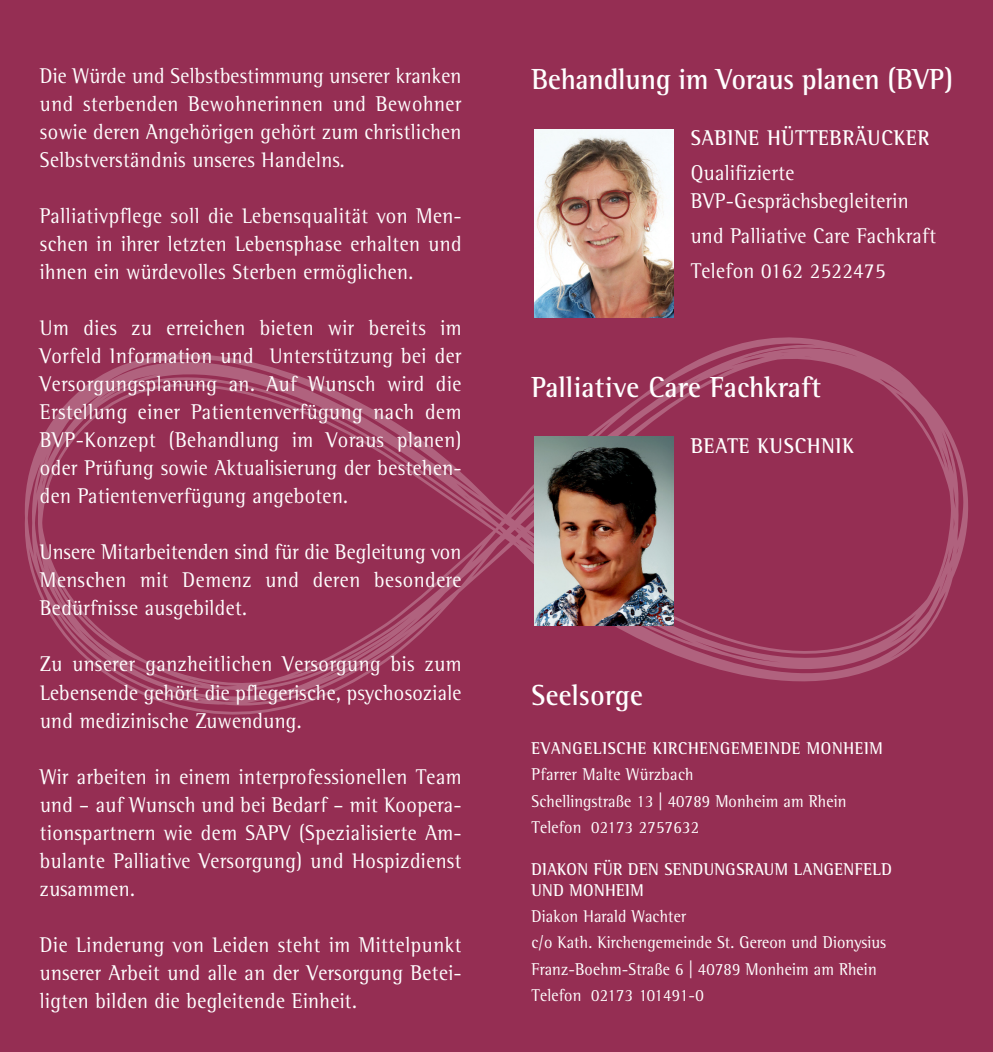
<style>
.page{position:relative;width:993px;height:1052px;background:#fff}
.page>*{position:absolute;margin:0;border:0;box-sizing:border-box;transform-origin:0 0}
.t1{font:700 29.75px "Rotis Semi Serif Std";color:#fff;scale:.92 1}
.t2{font:21.88px/28px "Rotis Semi Serif Std";letter-spacing:.02em;color:#fff;text-align:justify;scale:.92 1}
.t3{font:700 21.88px "Rotis Semi Serif Std";letter-spacing:.04em;color:#fff;scale:.92 1}
.t4{font:17.5px/26.2px "Rotis Semi Serif Std";letter-spacing:.01em;color:#fff;scale:.92 1}
.t5{font:700 17.5px/21px "Rotis Semi Serif Std";letter-spacing:.02em;color:#fff;scale:.92 1}
.t6{font:700 17.5px "Rotis Semi Serif Std";letter-spacing:.04em;color:#fff;scale:.92 1}
</style>
<div class="page">
<div style="left:0;top:0;width:992px;height:1052px;background:#952e53"></div>
<svg style="left:25px;top:311px;width:943px;height:404px"></svg>
<img style="left:534px;top:129px;width:139px;height:188px">
<img style="left:534px;top:437px;width:139px;height:188px">
<p class="t2" style="left:40px;top:64px;width:459px">Die Würde und Selbstbestimmung unserer kranken und sterbenden Bewohnerinnen und Bewohner sowie deren Angehörigen gehört zum christlichen Selbstverständnis unseres Handelns.</p>
<p class="t2" style="left:40px;top:204px;width:460px">Palliativpflege soll die Lebensqualität von Men&shy;schen in ihrer letzten Lebensphase erhalten und ihnen ein würdevolles Sterben ermöglichen.</p>
<p class="t2" style="left:40px;top:316px;width:460px">Um dies zu erreichen bieten wir bereits im Vorfeld Information und Unterstützung bei der Versorgungsplanung an. Auf Wunsch wird die Erstellung einer Patientenverfügung nach dem BVP-Konzept (Behandlung im Voraus planen) oder Prüfung sowie Aktualisierung der bestehen&shy;den Patientenverfügung angeboten.</p>
<p class="t2" style="left:40px;top:540px;width:459px">Unsere Mitarbeitenden sind für die Begleitung von Menschen mit Demenz und deren besondere Bedürfnisse ausgebildet.</p>
<p class="t2" style="left:40px;top:652px;width:459px">Zu unserer ganzheitlichen Versorgung bis zum Lebensende gehört die pflegerische, psychosoziale und medizinische Zuwendung.</p>
<p class="t2" style="left:40px;top:764px;width:460px">Wir arbeiten in einem interprofessionellen Team und - auf Wunsch und bei Bedarf - mit Koopera&shy;tionspartnern wie dem SAPV (Spezialisierte Am&shy;bulante Palliative Versorgung) und Hospizdienst zusammen.</p>
<p class="t2" style="left:40px;top:932px;width:460px">Die Linderung von Leiden steht im Mittelpunkt unserer Arbeit und alle an der Versorgung Betei&shy;ligten bilden die begleitende Einheit.</p>
<h1 class="t1" style="left:531px;top:68px;width:459px">Behandlung im Voraus planen (BVP)</h1>
<p class="t3" style="left:690px;top:129px;width:261px">SABINE HÜTTEBRÄUCKER</p>
<p class="t2" style="left:690px;top:160px;width:238px">Qualifizierte<br>BVP-Gesprächsbegleiterin</p>
<p class="t2" style="left:690px;top:220px;width:268px;line-height:35px">und Palliative Care Fachkraft<br>Telefon 0162 2522475</p>
<h1 class="t1" style="left:531px;top:376px;width:316px">Palliative Care Fachkraft</h1>
<p class="t3" style="left:690px;top:437px;width:179px">BEATE KUSCHNIK</p>
<h1 class="t1" style="left:531px;top:684px;width:122px">Seelsorge</h1>
<p class="t6" style="left:531px;top:742px;width:383px">EVANGELISCHE KIRCHENGEMEINDE MONHEIM</p>
<p class="t4" style="left:531px;top:763px;width:344px">Pfarrer Malte Würzbach<br>Schellingstraße 13 | 40789 Monheim am Rhein<br>Telefon 02173 2757632</p>
<p class="t5" style="left:531px;top:860px;width:393px">DIAKON FÜR DEN SENDUNGSRAUM LANGENFELD<br>UND MONHEIM</p>
<p class="t4" style="left:531px;top:904px;width:387px">Diakon Harald Wachter<br>c/o Kath. Kirchengemeinde St. Gereon und Dionysius Franz-Boehm-Straße 6 | 40789 Monheim am Rhein Telefon 02173 101491-0</p>
</div>
